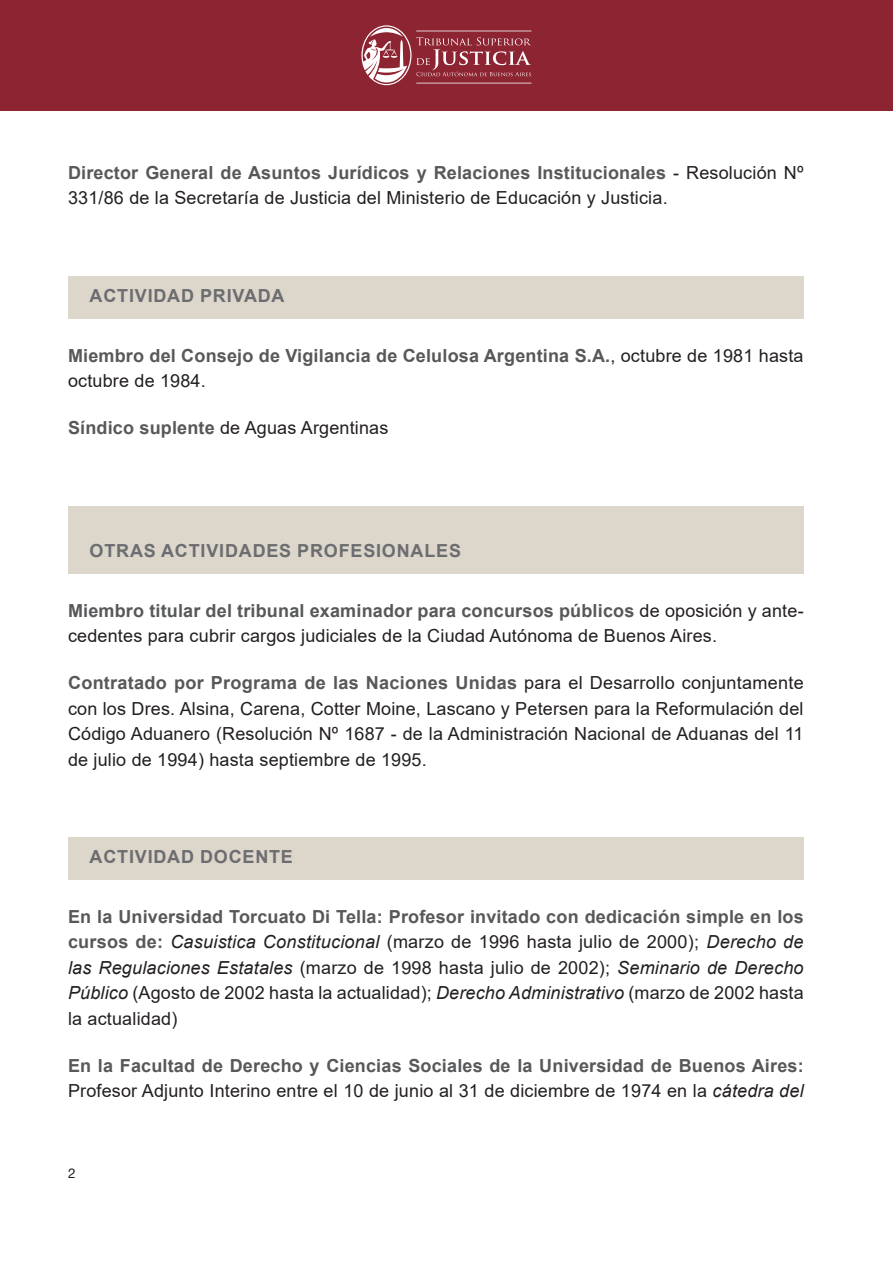
<style>
.page{position:relative;width:893px;height:1263px;background:#fff}
.page>*{position:absolute;margin:0;border:0;box-sizing:border-box;transform-origin:0 0}
.Texto{font:18px/25.5px "Arial";letter-spacing:.01em;color:#231f20}
.Texto-2{font:700 18px/25.5px "Arial";letter-spacing:.01em;color:#57585a}
.Destacado{font:700 18px "Arial";letter-spacing:.045em;color:#6c6d70}
.t1{font:13.5px "Helvetica Neue LT Std";color:#231f20}
.s1{font-weight:700;color:#57585a}
.s2{font-weight:400;color:#231f20}
.s3{font-style:italic}
.s4{font-weight:400;font-style:italic;color:#231f20}
</style>
<div class="page">
<div style="left:0;top:0;width:893px;height:111px;background:#8d2431"></div>
<svg style="left:361px;top:25px;width:170px;height:60px"></svg>
<div style="left:68px;top:276px;width:736px;height:43px;background:#dcd6cb"></div>
<div style="left:68px;top:506px;width:736px;height:68px;background:#dcd6cb"></div>
<div style="left:68px;top:837px;width:736px;height:43px;background:#dcd6cb"></div>
<p class="Texto" style="left:68px;top:160px;width:737px"><span class="s1">Director General de Asuntos Jurídicos y Relaciones Institucionales</span> - Resolución Nº<br>331/86 de la Secretaría de Justicia del Ministerio de Educación y Justicia.</p>
<p class="Destacado" style="left:90px;top:283px;width:196px">ACTIVIDAD PRIVADA</p>
<p class="Texto-2" style="left:68px;top:343px;width:737px">Miembro del Consejo de Vigilancia de Celulosa Argentina S.A.<span class="s2">, octubre de 1981 hasta octubre de 1984.</span></p>
<p class="Texto" style="left:68px;top:415px;width:322px"><span class="s1">Síndico suplente</span> de Aguas Argentinas</p>
<p class="Destacado" style="left:90px;top:538px;width:373px">OTRAS ACTIVIDADES PROFESIONALES</p>
<p class="Texto" style="left:68px;top:598px;width:737px"><span class="s1">Miembro titular del tribunal examinador para concursos públicos</span> de oposición y ante&shy;cedentes para cubrir cargos judiciales de la Ciudad Autónoma de Buenos Aires.</p>
<p class="Texto" style="left:68px;top:670px;width:737px;text-align:justify"><span class="s1">Contratado por Programa de las Naciones Unidas</span> para el Desarrollo conjuntamente con los Dres. Alsina, Carena, Cotter Moine, Lascano y Petersen para la Reformulación del Código Aduanero (Resolución Nº 1687 - de la Administración Nacional de Aduanas del 11 de julio de 1994) hasta septiembre de 1995.</p>
<p class="Destacado" style="left:90px;top:844px;width:205px">ACTIVIDAD DOCENTE</p>
<p class="Texto" style="left:68px;top:904px;width:737px;text-align:justify"><span class="s1">En la Universidad Torcuato Di Tella: Profesor invitado con dedicación simple en los cursos de:</span> <span class="s3">Casuistica Constitucional</span> (marzo de 1996 hasta julio de 2000); <span class="s3">Derecho de las Regulaciones Estatales</span> (marzo de 1998 hasta julio de 2002); <span class="s3">Seminario de Derecho Público</span> (Agosto de 2002 hasta la actualidad); <span class="s3">Derecho Administrativo</span> (marzo de 2002 hasta la actualidad)</p>
<p class="Texto-2" style="left:68px;top:1053px;width:737px">En la Facultad de Derecho y Ciencias Sociales de la Universidad de Buenos Aires:<br><span class="s2">Profesor Adjunto Interino entre el 10 de junio al 31 de diciembre de 1974 en la</span> <span class="s4">cátedra del</span></p>
<p class="t1" style="left:68px;top:1165px;width:9px">2</p>
</div>
